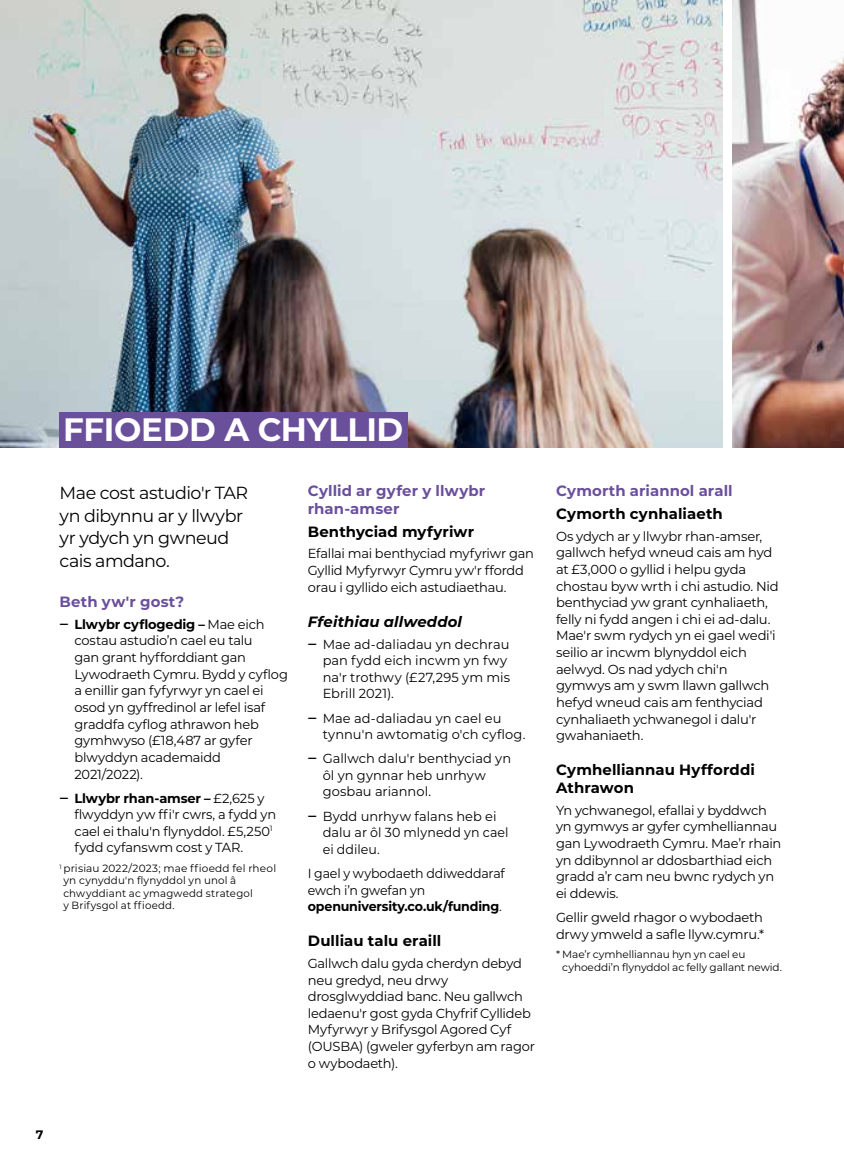
<style>
.page{position:relative;width:844px;height:1176px;background:#fff}
.page>*{position:absolute;margin:0;border:0;box-sizing:border-box;transform-origin:0 0}
.t1{font:700 32.38px "Montserrat";letter-spacing:-.01em;color:#fff}
.t2{font:17.5px/22.8px "Montserrat";letter-spacing:-.025em;color:#000}
.t3{font:700 14.88px/17.8px "Montserrat";letter-spacing:.005em;color:#000}
.t4{font:700 14.88px/17.8px "Montserrat";letter-spacing:.01em;color:#6a4f9b}
.t5{font:italic 700 14.88px "Montserrat";letter-spacing:.005em;color:#000}
.t6{font:13.12px/16.6px "Montserrat";letter-spacing:-.015em;color:#000}
.t7{font:13.12px/16.6px "Montserrat";letter-spacing:-.015em;color:#000;scale:.96 1}
.t8{font:13.12px/16.6px "Montserrat";letter-spacing:.005em;color:#000}
.t9{font:700 12.25px "Montserrat";color:#000}
.t10{font:10.5px/12.2px "Montserrat";letter-spacing:.01em;color:#000}
.t11{font:10.5px/12.2px "Montserrat";letter-spacing:-.01em;color:#000}
.s1{font-weight:700}
</style>
<div class="page">
<img style="left:0;top:0;width:722px;height:447px">
<img style="left:732px;top:0;width:111px;height:447px">
<div style="left:59px;top:412px;width:348px;height:36px;background:#6a4f9b"></div>
<h1 class="t1" style="left:63px;top:406px;width:341px">FFIOEDD A CHYLLID</h1>
<h2 class="t2" style="left:60px;top:480px;width:190px">Mae cost astudio'r TAR yn dibynnu ar y llwybr yr ydych yn gwneud cais amdano.</h2>
<p class="t4" style="left:60px;top:592px;width:126px">Beth yw'r gost?</p>
<p class="t6" style="left:74px;top:615px;width:215px;text-indent:-15px"><span class="s1">‒ Llwybr cyflogedig –</span> Mae eich costau astudio’n cael eu talu<br>gan grant hyfforddiant gan<br>Lywodraeth Cymru. Bydd y cyflog a enillir gan fyfyrwyr yn cael ei osod yn gyffredinol ar lefel isaf graddfa cyflog athrawon heb gymhwyso (£18,487 ar gyfer blwyddyn academaidd<br>2021/2022).</p>
<p class="t6" style="left:74px;top:789px;width:203px;text-indent:-15px"><span class="s1">‒ Llwybr rhan-amser –</span> £2,625 y flwyddyn yw ffi'r cwrs, a fydd yn cael ei thalu'n flynyddol. £5,250<sup>1 </sup>fydd cyfanswm cost y TAR.</p>
<p class="t10" style="left:63px;top:862px;width:214px;text-indent:-4px"><sup>1</sup> prisiau 2022/2023; mae ffioedd fel rheol yn cynyddu'n flynyddol yn unol â chwyddiant ac ymagwedd strategol<br>y Brifysgol at ffioedd.</p>
<p class="t4" style="left:308px;top:481px;width:179px">Cyllid ar gyfer y llwybr rhan-amser</p>
<p class="t3" style="left:308px;top:522px;width:168px">Benthyciad myfyriwr</p>
<p class="t6" style="left:308px;top:545px;width:228px">Efallai mai benthyciad myfyriwr gan<br>Gyllid Myfyrwyr Cymru yw'r ffordd orau i gyllido eich astudiaethau.</p>
<p class="t5" style="left:308px;top:611px;width:156px">Ffeithiau allweddol</p>
<p class="t6" style="left:322px;top:635px;width:189px;text-indent:-15px"><span class="s1">‒</span> Mae ad-daliadau yn dechrau pan fydd eich incwm yn fwy na'r trothwy (£27,295 ym mis<br>Ebrill 2021).</p>
<p class="t6" style="left:322px;top:709px;width:204px;text-indent:-15px"><span class="s1">‒</span> Mae ad-daliadau yn cael eu tynnu'n awtomatig o'ch cyflog.</p>
<p class="t6" style="left:322px;top:750px;width:190px;text-indent:-15px"><span class="s1">‒</span> Gallwch dalu'r benthyciad yn ôl yn gynnar heb unrhyw gosbau ariannol.</p>
<p class="t8" style="left:322px;top:807px;width:187px;text-indent:-15px"><span class="s1">‒</span> Bydd unrhyw falans heb ei dalu ar ôl 30 mlynedd yn cael ei ddileu.</p>
<p class="t7" style="left:308px;top:864px;width:207px">I gael y wybodaeth ddiweddaraf ewch i’n gwefan yn <span class="s1">openuniversity.co.uk/funding</span>.</p>
<p class="t3" style="left:308px;top:931px;width:135px">Dulliau talu eraill</p>
<p class="t6" style="left:308px;top:954px;width:228px">Gallwch dalu gyda cherdyn debyd neu gredyd, neu drwy drosglwyddiad banc. Neu gallwch ledaenu'r gost gyda Chyfrif Cyllideb<br>Myfyrwyr y Brifysgol Agored Cyf (OUSBA) (gweler gyferbyn am ragor o wybodaeth).</p>
<p class="t4" style="left:556px;top:481px;width:178px">Cymorth ariannol arall</p>
<p class="t3" style="left:556px;top:504px;width:168px">Cymorth cynhaliaeth</p>
<p class="t6" style="left:556px;top:527px;width:224px">Os ydych ar y llwybr rhan-amser, gallwch hefyd wneud cais am hyd at £3,000 o gyllid i helpu gyda chostau byw wrth i chi astudio. Nid benthyciad yw grant cynhaliaeth, felly ni fydd angen i chi ei ad-dalu.<br>Mae'r swm rydych yn ei gael wedi'i seilio ar incwm blynyddol eich aelwyd. Os nad ydych chi'n gymwys am y swm llawn gallwch hefyd wneud cais am fenthyciad cynhaliaeth ychwanegol i dalu'r gwahaniaeth.</p>
<p class="t3" style="left:556px;top:760px;width:200px">Cymhelliannau Hyfforddi<br>Athrawon</p>
<p class="t6" style="left:556px;top:801px;width:227px">Yn ychwanegol, efallai y byddwch yn gymwys ar gyfer cymhelliannau gan Lywodraeth Cymru. Mae’r rhain yn ddibynnol ar ddosbarthiad eich gradd a’r cam neu bwnc rydych yn ei ddewis.</p>
<p class="t6" style="left:556px;top:908px;width:210px">Gellir gweld rhagor o wybodaeth drwy ymweld a safle llyw.cymru.*</p>
<p class="t11" style="left:562px;top:948px;width:221px;text-indent:-6px">* Mae’r cymhelliannau hyn yn cael eu cyhoeddi’n flynyddol ac felly gallant newid.</p>
<p class="t9" style="left:36px;top:1126px;width:9px">7</p>
</div>
